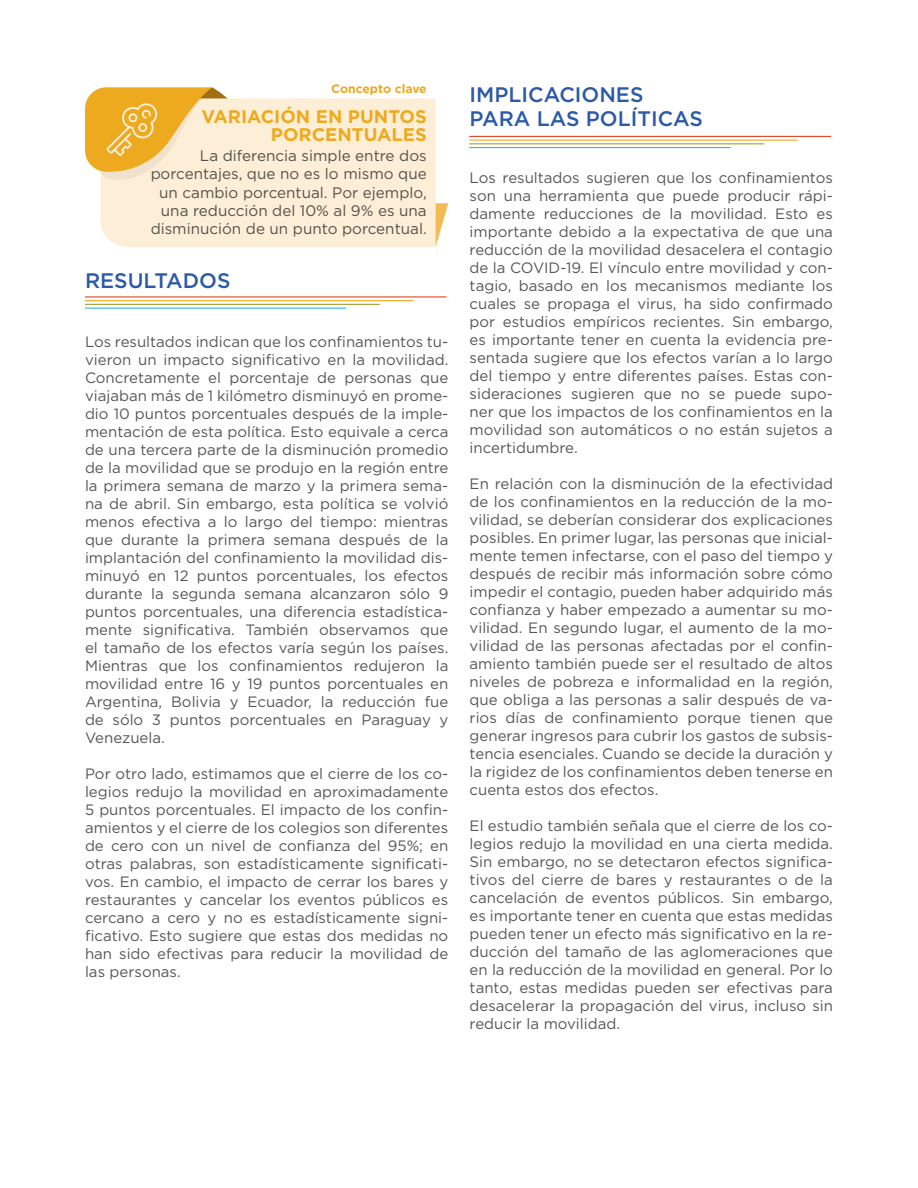
<style>
.page{position:relative;width:918px;height:1188px;background:#fff}
.page>*{position:absolute;margin:0;border:0;box-sizing:border-box;transform-origin:0 0}
.t1{font:500 21px "Gotham";color:#2b5aa6}
.t2{font:700 18.3px "Gotham";color:#eeaa1e}
.t3{font:15.15px/18.3px "Gotham";color:#575756;text-align:right}
.t4{font:15px/18px "Gotham";color:#575756;text-align:justify}
.t5{font:700 12.15px "Gotham";color:#eeaa1e}
</style>
<div class="page">
<hr style="left:85px;top:296px;width:361px;height:2px;background:#e74527">
<hr style="left:85px;top:300px;width:328px;height:1px;background:#eeaa1e">
<hr style="left:85px;top:304px;width:294px;height:1px;background:#a0a335">
<hr style="left:85px;top:308px;width:261px;height:1px;background:#26bced">
<hr style="left:470px;top:136px;width:361px;height:1px;background:#e74527">
<hr style="left:470px;top:140px;width:327px;height:1px;background:#eeaa1e">
<hr style="left:470px;top:143px;width:294px;height:1px;background:#a0a335">
<hr style="left:470px;top:147px;width:261px;height:1px;background:#26bced">
<svg style="left:436px;top:203px;width:12px;height:43px"></svg>
<div style="left:101px;top:98px;width:335px;height:149px;background:#fdeed8"></div>
<svg style="left:85px;top:87px;width:156px;height:93px;background:#f4cc7d"></svg>
<p class="t5" style="left:331px;top:81px;width:97px">Concepto clave</p>
<h1 class="t1" style="left:470px;top:81px;width:175px">IMPLICACIONES</h1>
<p class="t2" style="left:202px;top:104px;width:227px">VARIACIÓN EN PUNTOS</p>
<h1 class="t1" style="left:470px;top:105px;width:235px">PARA LAS POLÍTICAS</h1>
<p class="t2" style="left:271px;top:122px;width:157px">PORCENTUALES</p>
<p class="t3" style="left:151px;top:146px;width:278px">La diferencia simple entre dos porcentajes, que no es lo mismo que un cambio porcentual. Por ejemplo, una reducción del 10% al 9% es una disminución de un punto porcentual.</p>
<h1 class="t1" style="left:85px;top:267px;width:147px">RESULTADOS</h1>
<p class="t4" style="left:85px;top:332px;width:365px">Los resultados indican que los confinamientos tu&shy;vieron un impacto significativo en la movilidad.<br>Concretamente el porcentaje de personas que viajaban más de 1 kilómetro disminuyó en prome&shy;dio 10 puntos porcentuales después de la imple&shy;mentación de esta política. Esto equivale a cerca de una tercera parte de la disminución promedio de la movilidad que se produjo en la región entre la primera semana de marzo y la primera sema&shy;na de abril. Sin embargo, esta política se volvió menos efectiva a lo largo del tiempo: mientras que durante la primera semana después de la implantación del confinamiento la movilidad dis&shy;minuyó en 12 puntos porcentuales, los efectos durante la segunda semana alcanzaron sólo 9 puntos porcentuales, una diferencia estadística&shy;mente significativa. También observamos que el tamaño de los efectos varía según los países.<br>Mientras que los confinamientos redujeron la movilidad entre 16 y 19 puntos porcentuales en Argentina, Bolivia y Ecuador, la reducción fue de sólo 3 puntos porcentuales en Paraguay y Venezuela.</p>
<p class="t4" style="left:85px;top:764px;width:365px">Por otro lado, estimamos que el cierre de los co&shy;legios redujo la movilidad en aproximadamente 5 puntos porcentuales. El impacto de los confin&shy;amientos y el cierre de los colegios son diferentes de cero con un nivel de confianza del 95%; en otras palabras, son estadísticamente significati&shy;vos. En cambio, el impacto de cerrar los bares y restaurantes y cancelar los eventos públicos es cercano a cero y no es estadísticamente signi&shy;ficativo. Esto sugiere que estas dos medidas no han sido efectivas para reducir la movilidad de las personas.</p>
<p class="t4" style="left:470px;top:169px;width:365px">Los resultados sugieren que los confinamientos son una herramienta que puede producir rápi&shy;damente reducciones de la movilidad. Esto es importante debido a la expectativa de que una reducción de la movilidad desacelera el contagio de la COVID-19. El vínculo entre movilidad y con&shy;tagio, basado en los mecanismos mediante los cuales se propaga el virus, ha sido confirmado por estudios empíricos recientes. Sin embargo, es importante tener en cuenta la evidencia pre&shy;sentada sugiere que los efectos varían a lo largo del tiempo y entre diferentes países. Estas con&shy;sideraciones sugieren que no se puede supo&shy;ner que los impactos de los confinamientos en la movilidad son automáticos o no están sujetos a incertidumbre.</p>
<p class="t4" style="left:470px;top:475px;width:365px">En relación con la disminución de la efectividad de los confinamientos en la reducción de la mo&shy;vilidad, se deberían considerar dos explicaciones posibles. En primer lugar, las personas que inicial&shy;mente temen infectarse, con el paso del tiempo y después de recibir más información sobre cómo impedir el contagio, pueden haber adquirido más confianza y haber empezado a aumentar su mo&shy;vilidad. En segundo lugar, el aumento de la mo&shy;vilidad de las personas afectadas por el confin&shy;amiento también puede ser el resultado de altos niveles de pobreza e informalidad en la región, que obliga a las personas a salir después de va&shy;rios días de confinamiento porque tienen que generar ingresos para cubrir los gastos de subsis&shy;tencia esenciales. Cuando se decide la duración y la rigidez de los confinamientos deben tenerse en cuenta estos dos efectos.</p>
<p class="t4" style="left:470px;top:817px;width:365px">El estudio también señala que el cierre de los co&shy;legios redujo la movilidad en una cierta medida.<br>Sin embargo, no se detectaron efectos significa&shy;tivos del cierre de bares y restaurantes o de la cancelación de eventos públicos. Sin embargo, es importante tener en cuenta que estas medidas pueden tener un efecto más significativo en la re&shy;ducción del tamaño de las aglomeraciones que en la reducción de la movilidad en general. Por lo tanto, estas medidas pueden ser efectivas para desacelerar la propagación del virus, incluso sin reducir la movilidad.</p>
</div>
